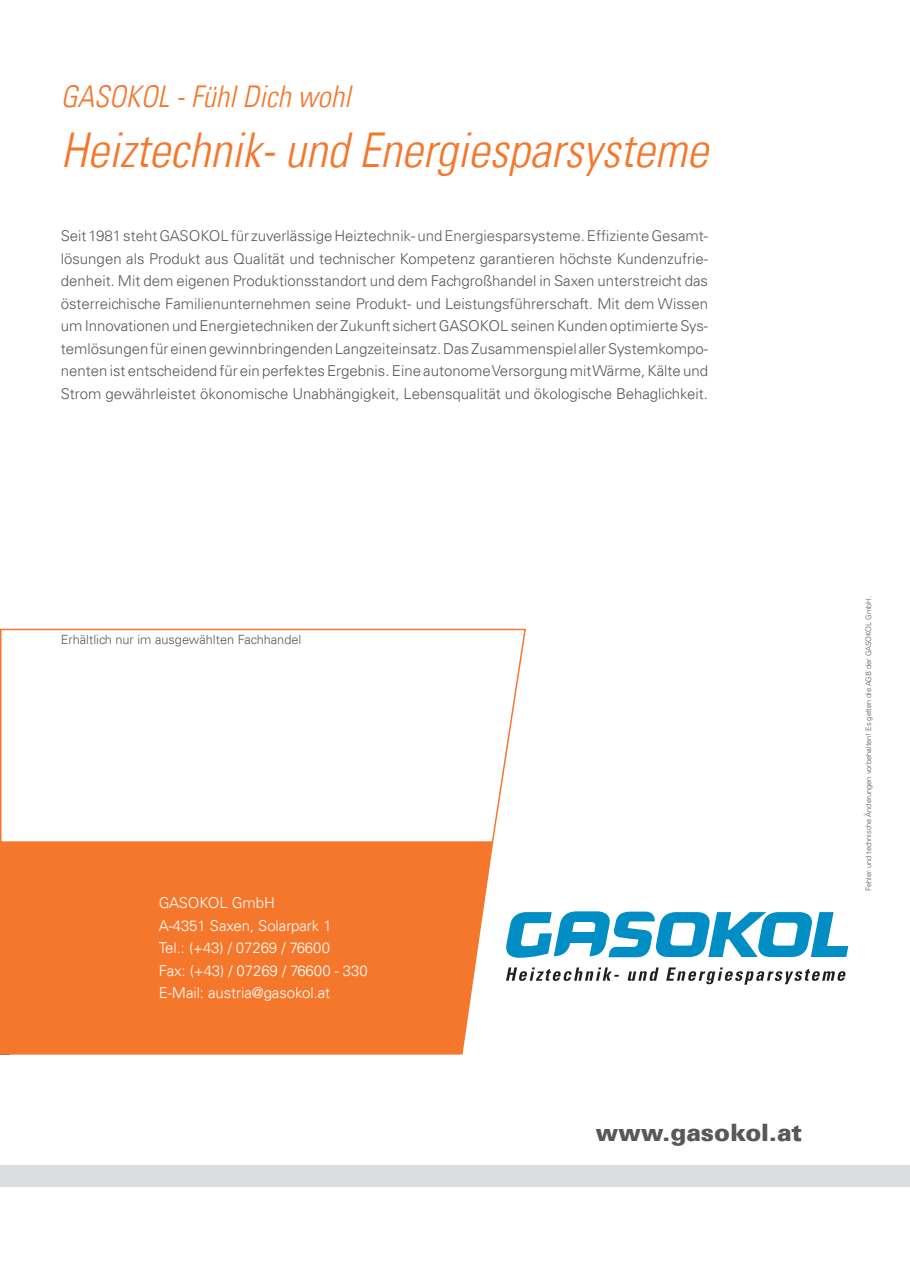
<style>
.page{position:relative;width:910px;height:1280px;background:#fff}
.page>*{position:absolute;margin:0;border:0;box-sizing:border-box;transform-origin:0 0}
.t1{font:italic 300 condensed 48px "Univers LT";color:#f4772c}
.t2{font:italic 300 condensed 30px "Univers LT";color:#f4772c}
.t3{font:900 24px "Univers LT";letter-spacing:-.005em;color:#57585a}
.t4{font:300 15px/22.5px "Univers LT";color:#57585a;text-align:justify}
.t5{font:300 15px "Univers LT";letter-spacing:-.005em;color:#fff}
.t6{font:300 12.75px "Univers LT";color:#57585a}
.t7{font:300 7.5px "Univers LT";letter-spacing:-.005em;color:#57585a}
</style>
<div class="page">
<div style="left:0;top:1165px;width:910px;height:21px;background:#dcdddf"></div>
<div style="left:0;top:844px;width:493px;height:210px;background:#f4772c"></div>
<svg style="left:506px;top:911px;width:342px;height:47px"></svg>
<svg style="left:506px;top:967px;width:113px;height:14px"></svg>
<svg style="left:628px;top:967px;width:31px;height:14px"></svg>
<svg style="left:666px;top:967px;width:179px;height:18px"></svg>
<svg style="left:0;top:628px;width:526px;height:216px"></svg>
<p class="t2" style="left:61px;top:78px;width:291px">GASOKOL - Fühl Dich wohl</p>
<p class="t1" style="left:61px;top:121px;width:649px">Heiztechnik- und Energiesparsysteme</p>
<p class="t4" style="left:61px;top:225px;width:649px">Seit 1981 steht GASOKOL für zuverlässige Heiztechnik- und Energiesparsysteme. Effiziente Gesamt&shy;lösungen als Produkt aus Qualität und technischer Kompetenz garantieren höchste Kundenzufrie&shy;denheit. Mit dem eigenen Produktionsstandort und dem Fachgroßhandel in Saxen unterstreicht das österreichische Familienunternehmen seine Produkt- und Leistungsführerschaft. Mit dem Wissen um Innovationen und Energietechniken der Zukunft sichert GASOKOL seinen Kunden optimierte Sys&shy;temlösungen für einen gewinnbringenden Langzeiteinsatz. Das Zusammenspiel aller Systemkompo&shy;nenten ist entscheidend für ein perfektes Ergebnis. Eine autonome Versorgung mit Wärme, Kälte und Strom gewährleistet ökonomische Unabhängigkeit, Lebensqualität und ökologische Behaglichkeit.</p>
<p class="t6" style="left:61px;top:632px;width:242px">Erhältlich nur im ausgewählten Fachhandel</p>
<p class="t5" style="left:159px;top:894px;width:118px">GASOKOL GmbH</p>
<p class="t5" style="left:159px;top:916px;width:174px">A-4351 Saxen, Solarpark 1</p>
<p class="t5" style="left:159px;top:939px;width:173px">Tel.: (+43) / 07269 / 76600</p>
<p class="t5" style="left:159px;top:961px;width:211px">Fax: (+43) / 07269 / 76600 - 330</p>
<p class="t5" style="left:159px;top:984px;width:173px">E-Mail: austria@gasokol.at</p>
<p class="t7" style="left:864px;top:891px;width:296px;rotate:-90deg">Fehler und technische Änderungen vorbehalten! Es gelten die AGB der GASOKOL GmbH.</p>
<p class="t3" style="left:596px;top:1118px;width:208px">www.gasokol.at</p>
</div>
